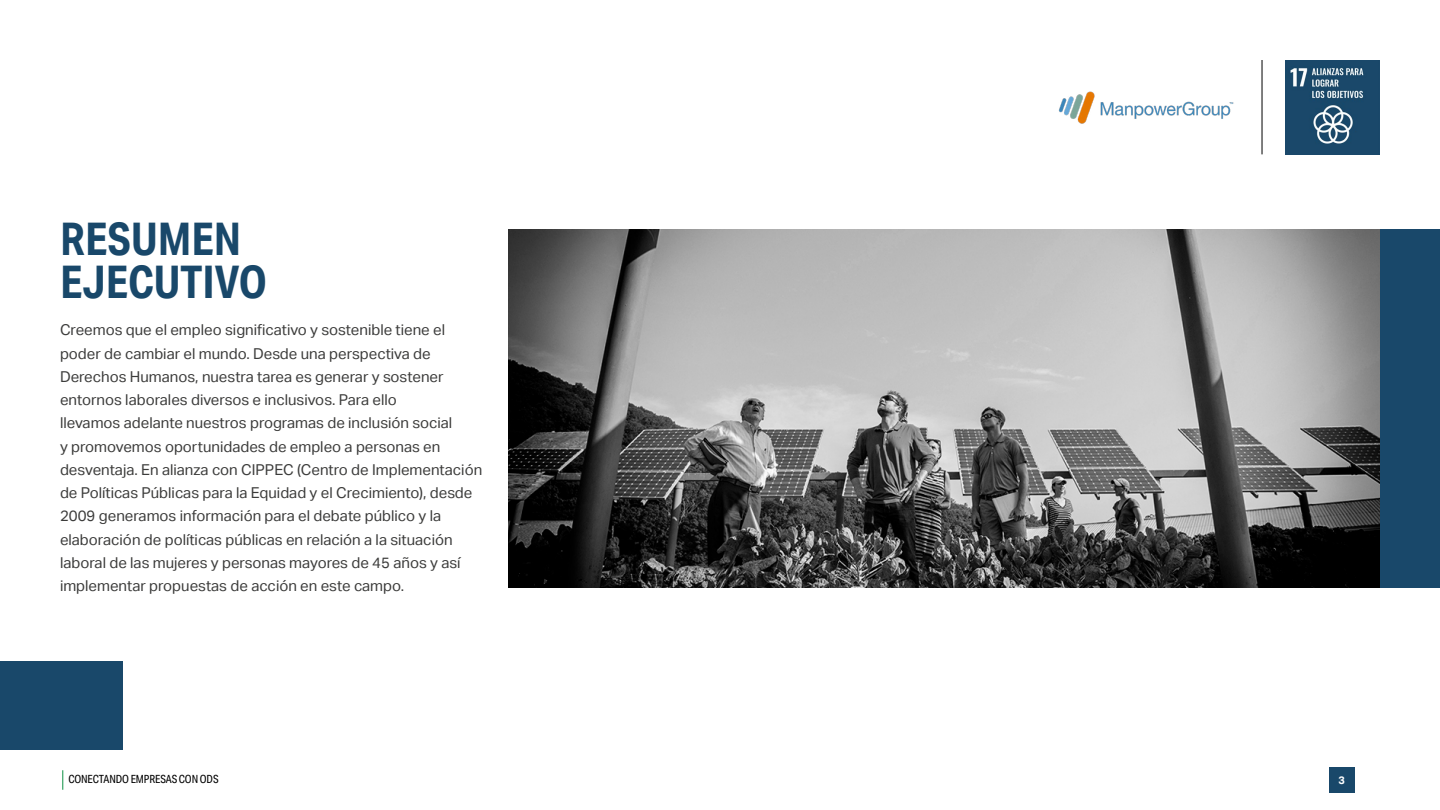
<style>
.page{position:relative;width:1440px;height:810px;background:#fff}
.page>*{position:absolute;margin:0;border:0;box-sizing:border-box;transform-origin:0 0}
.t1{font:700 45px/42.8px "Aktiv Grotesk Cd";color:#19486a}
.t2{font:15px/23.2px "Aktiv Grotesk";color:#3c3c3b}
.t3{font:11.25px "Aktiv Grotesk Cd";letter-spacing:-.01em;color:#000}
.t4{font:700 10.88px "Aktiv Grotesk";color:#fff}
</style>
<div class="page">
<svg style="left:62px;top:770px;width:1px;height:20px"></svg>
<div style="left:1329px;top:767px;width:25px;height:26px;background:#19486a"></div>
<img style="left:1285px;top:60px;width:95px;height:95px">
<hr style="left:1262px;top:60px;width:1px;height:94px;background:#000">
<img style="left:1058px;top:91px;width:176px;height:33px">
<img style="left:508px;top:229px;width:872px;height:359px">
<div style="left:0;top:661px;width:123px;height:89px;background:#19486a"></div>
<div style="left:1380px;top:229px;width:60px;height:359px;background:#19486a"></div>
<p class="t1" style="left:60px;top:217px;width:209px">RESUMEN<br>EJECUTIVO</p>
<p class="t2" style="left:60px;top:319px;width:424px">Creemos que el empleo significativo y sostenible tiene el poder de cambiar el mundo. Desde una perspectiva de Derechos Humanos, nuestra tarea es generar y sostener entornos laborales diversos e inclusivos. Para ello<br>llevamos adelante nuestros programas de inclusión social<br>y promovemos oportunidades de empleo a personas en desventaja. En alianza con CIPPEC (Centro de Implementación de Políticas Públicas para la Equidad y el Crecimiento), desde 2009 generamos información para el debate público y la elaboración de políticas públicas en relación a la situación laboral de las mujeres y personas mayores de 45 años y así implementar propuestas de acción en este campo.</p>
<p class="t3" style="left:68px;top:773px;width:152px">CONECTANDO EMPRESAS CON ODS</p>
<p class="t4" style="left:1338px;top:774px;width:8px">3</p>
</div>
